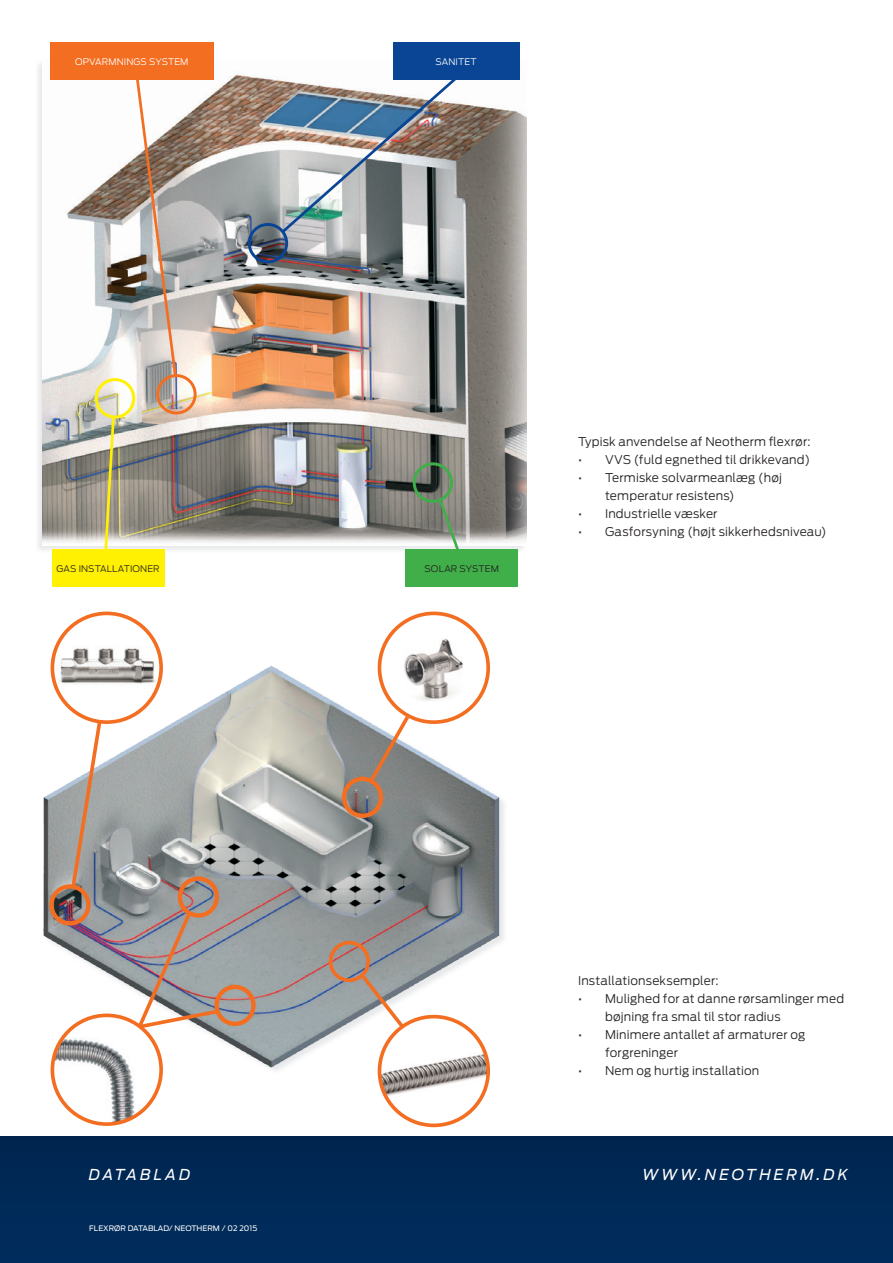
<style>
.page{position:relative;width:893px;height:1263px;background:#fff}
.page>*{position:absolute;margin:0;border:0;box-sizing:border-box;transform-origin:0 0}
.t1{font:italic 15px "Antenna";letter-spacing:.2em;color:#fff}
.t2{font:300 12px/18px "Antenna";letter-spacing:.01em;color:#231f20}
.t3{font:300 9px "Antenna";letter-spacing:.01em;color:#231f20}
.t4{font:300 9px "Antenna";letter-spacing:.01em;color:#fff}
.Fuss_links{font:7.5px "Antenna";color:#fff}
</style>
<div class="page">
<div style="left:0;top:1137px;width:893px;height:126px;background:#002957"></div>
<img style="left:43px;top:646px;width:461px;height:443px">
<img style="left:56px;top:640px;width:104px;height:50px">
<div style="left:51px;top:611px;width:112px;height:113px;border:4px solid #f36e21;border-radius:50%"></div>
<img style="left:399px;top:639px;width:70px;height:65px">
<div style="left:378px;top:611px;width:112px;height:113px;border:4px solid #f36e21;border-radius:50%"></div>
<img style="left:379px;top:1017px;width:109px;height:108px;border-radius:54px">
<div style="left:378px;top:1015px;width:112px;height:112px;border:4px solid #f36e21;border-radius:50%"></div>
<img style="left:54px;top:1037px;width:94px;height:87px">
<div style="left:51px;top:1013px;width:112px;height:113px;border:4px solid #f36e21;border-radius:50%"></div>
<svg style="left:69px;top:718px;width:35px;height:172px"></svg>
<svg style="left:367px;top:712px;width:45px;height:73px"></svg>
<svg style="left:358px;top:971px;width:50px;height:62px"></svg>
<div style="left:178px;top:876px;width:41px;height:42px;border:4px solid #f36e21;border-radius:50%"></div>
<div style="left:214px;top:985px;width:42px;height:41px;border:4px solid #f36e21;border-radius:50%"></div>
<div style="left:49px;top:884px;width:42px;height:41px;border:4px solid #f36e21;border-radius:50%"></div>
<div style="left:342px;top:777px;width:41px;height:41px;border:4px solid #f36e21;border-radius:50%"></div>
<div style="left:329px;top:941px;width:41px;height:41px;border:4px solid #f36e21;border-radius:50%"></div>
<img style="left:135px;top:910px;width:87px;height:121px">
<div style="left:34px;top:59px;width:493px;height:495px;background:#e6e7e9;opacity:.9"></div>
<img style="left:43px;top:59px;width:484px;height:486px">
<div style="left:393px;top:42px;width:126px;height:38px;background:#094594"></div>
<div style="left:52px;top:549px;width:112px;height:38px;background:#fff101"></div>
<div style="left:406px;top:549px;width:112px;height:38px;background:#40ae49"></div>
<div style="left:50px;top:42px;width:163px;height:38px;background:#f36e21"></div>
<div style="left:156px;top:374px;width:41px;height:40px;border:3px solid #f36e21;border-radius:50%"></div>
<div style="left:413px;top:462px;width:40px;height:41px;border:3px solid #40ae49;border-radius:50%"></div>
<div style="left:248px;top:223px;width:40px;height:40px;border:3px solid #094594;border-radius:50%"></div>
<div style="left:95px;top:378px;width:40px;height:40px;border:3px solid #fff101;border-radius:50%"></div>
<svg style="left:134px;top:80px;width:44px;height:299px"></svg>
<img style="left:279px;top:75px;width:180px;height:161px">
<svg style="left:103px;top:415px;width:13px;height:134px;background:#bcb57c"></svg>
<svg style="left:437px;top:498px;width:24px;height:51px"></svg>
<p class="t4" style="left:75px;top:56px;width:115px">OPVARMNINGS SYSTEM</p>
<p class="t4" style="left:435px;top:56px;width:43px">SANITET</p>
<p class="t3" style="left:57px;top:563px;width:105px">GAS INSTALLATIONER</p>
<p class="t3" style="left:424px;top:563px;width:76px">SOLAR SYSTEM</p>
<p class="t2" style="left:578px;top:432px;width:234px">Typisk anvendelse af Neotherm flexrør:</p>
<p class="t2" style="left:578px;top:450px;width:233px">• VVS (fuld egnethed til drikkevand)</p>
<p class="t2" style="left:605px;top:468px;width:178px;text-indent:-27px">• Termiske solvarmeanlæg (høj temperatur resistens)</p>
<p class="t2" style="left:578px;top:504px;width:141px">• Industrielle væsker</p>
<p class="t2" style="left:578px;top:522px;width:250px">• Gasforsyning (højt sikkerhedsniveau)</p>
<p class="t2" style="left:578px;top:972px;width:142px">Installationseksempler:</p>
<p class="t2" style="left:605px;top:990px;width:240px;text-indent:-27px">• Mulighed for at danne rørsamlinger med bøjning fra smal til stor radius</p>
<p class="t2" style="left:605px;top:1026px;width:202px;text-indent:-27px">• Minimere antallet af armaturer og forgreninger</p>
<p class="t2" style="left:578px;top:1062px;width:183px">• Nem og hurtig installation</p>
<p class="t1" style="left:89px;top:1166px;width:103px">DATABLAD</p>
<p class="t1" style="left:642px;top:1166px;width:207px">WWW.NEOTHERM.DK</p>
<p class="Fuss_links" style="left:89px;top:1224px;width:169px">FLEXRØR DATABLAD/ NEOTHERM / 02 2015</p>
</div>
